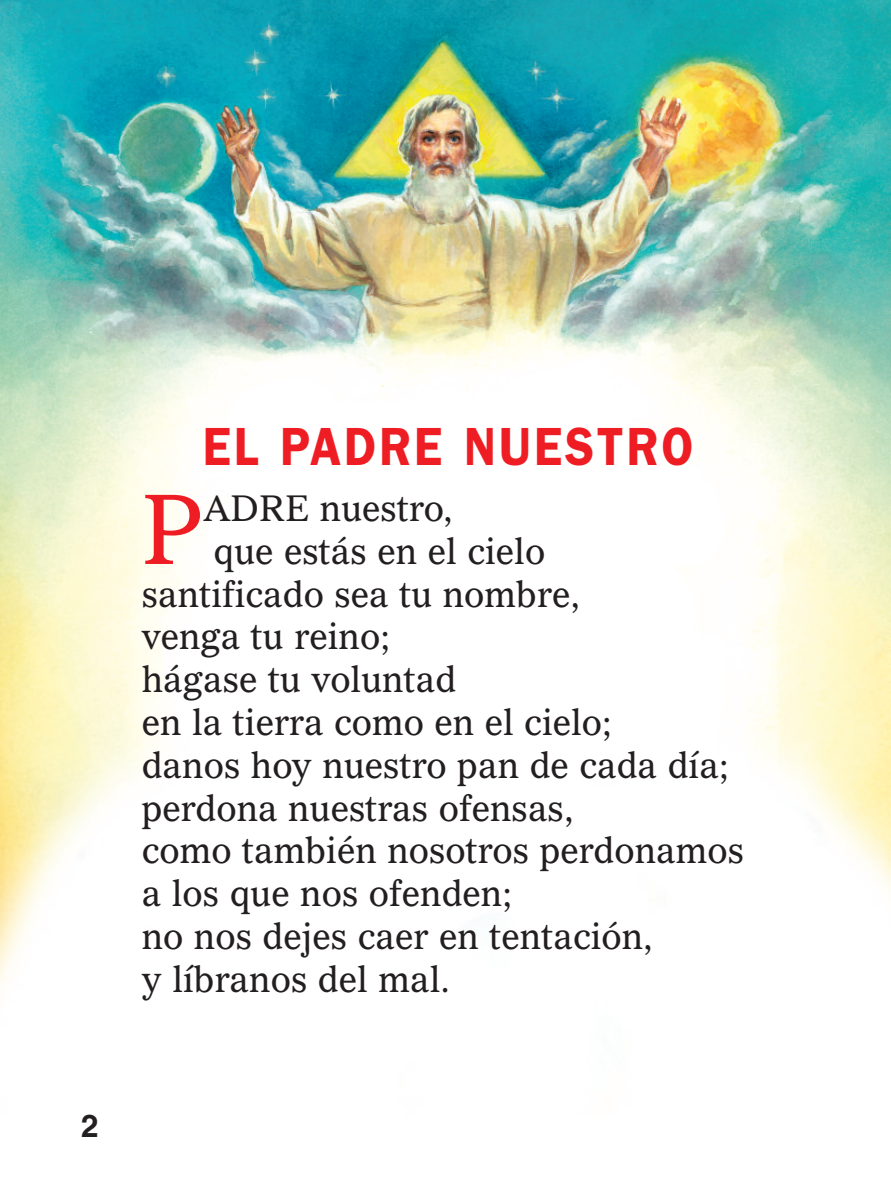
<style>
.page{position:relative;width:891px;height:1195px;background:#fff}
.page>*{position:absolute;margin:0;border:0;box-sizing:border-box;transform-origin:0 0}
.t1{font:97.2px "Gazette LH";color:#ee1d23;scale:.95 1}
.t2{font:600 54px "Franklin Gothic";letter-spacing:.06em;color:#ee1d23;scale:.9 1}
.t3{font:36px "Gazette LH";color:#231f20;scale:.95 1}
.t4{font:700 31.5px "Helvetica";color:#231f20}
</style>
<div class="page">
<img style="left:0;top:0;width:891px;height:986px">
<h2 class="t2" style="left:203px;top:415px;width:547px">EL PADRE NUESTRO</h2>
<h1 class="t1" style="left:142px;top:491px;width:66px">P</h1>
<p class="t3" style="left:203px;top:494px;width:264px">ADRE nuestro,</p>
<p class="t3" style="left:214px;top:537px;width:351px">que estás en el cielo</p>
<p class="t3" style="left:142px;top:580px;width:463px">santificado sea tu nombre,</p>
<p class="t3" style="left:142px;top:622px;width:263px">venga tu reino;</p>
<p class="t3" style="left:142px;top:665px;width:333px">hágase tu voluntad</p>
<p class="t3" style="left:142px;top:708px;width:496px">en la tierra como en el cielo;</p>
<p class="t3" style="left:142px;top:751px;width:619px">danos hoy nuestro pan de cada día;</p>
<p class="t3" style="left:142px;top:793px;width:456px">perdona nuestras ofensas,</p>
<p class="t3" style="left:142px;top:836px;width:636px">como también nosotros perdonamos</p>
<p class="t3" style="left:142px;top:879px;width:391px">a los que nos ofenden;</p>
<p class="t3" style="left:142px;top:922px;width:539px">no nos dejes caer en tentación,</p>
<p class="t3" style="left:142px;top:964px;width:326px">y líbranos del mal.</p>
<p class="t4" style="left:81px;top:1114px;width:19px">2</p>
</div>
